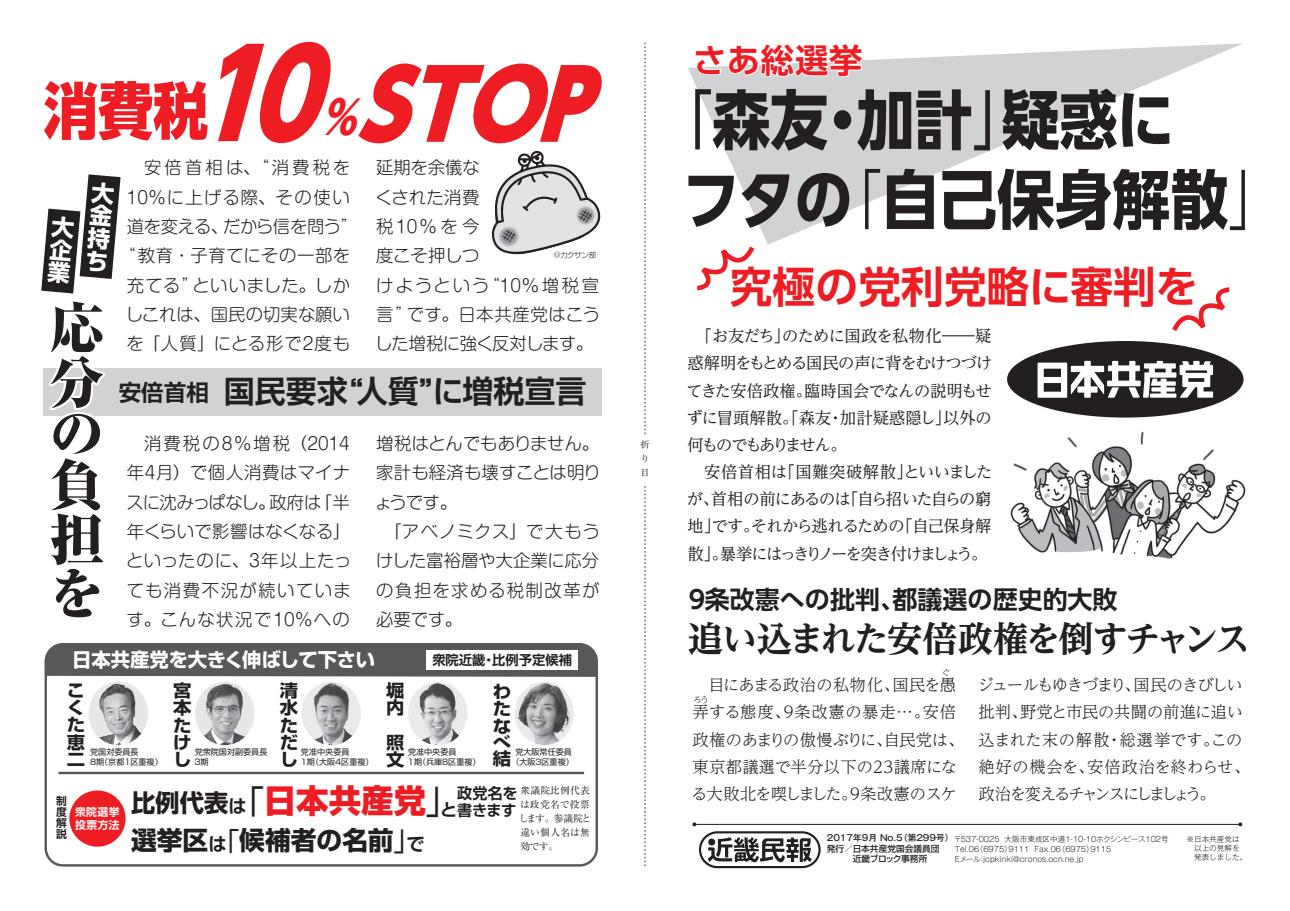
<style>
.page{position:relative;width:1290px;height:911px;background:#fff}
.page>*{position:absolute;margin:0;border:0;box-sizing:border-box;transform-origin:0 0}
.t1{font:italic 800 120.62px "UD Shin Go NT Pro";color:#ee1d23;scale:.87 1}
.t2{font:italic 800 92.5px "UD Shin Go NT Pro";color:#ee1d23;scale:.89 1}
.t3{font:700 64.25px/79.6px "UD Shin Go Pro";color:#231f20;scale:.9 1}
.t4{font:800 61.25px "Shin Go Pr 5";color:#ee1d23;scale:.89 1}
.t5{font:800 expanded 54.75px/53.4px "Ryumin Pr 5";color:#231f20;text-align:justify}
.t6{font:italic 800 45.5px "UD Shin Go NT Pro";color:#ee1d23;scale:.87 1}
.t7{font:700 42.75px "UD Shin Go Pro De";color:#ee1d23}
.t8{font:700 expanded 35.25px "UD Reimin Pro";letter-spacing:-.065em;color:#231f20}
.t9{font:700 33.25px "UD Shin Go Pro De";letter-spacing:.025em;color:#ee1d23}
.t10{font:800 32.5px "Shin Go Pr 5";color:#ee1d23}
.t11{font:700 31px "Shin Go Pr 5 De";color:#231f20}
.t12{font:700 25.75px "Shin Go Pr 5";color:#231f20}
.t13{font:700 25px "UD Shin Go Pro De";color:#231f20}
.t14{font:700 24.38px "Shin Go Pr 5";color:#231f20}
.t15{font:700 22.75px/22.8px "Shin Go Pr 5";color:#fff;text-align:justify}
.t16{font:700 19.38px "Shin Go Pr 5";letter-spacing:-.01em;color:#fff}
.t17{font:300 17.38px/29.2px "Shin M Go Pro";letter-spacing:.015em;color:#231f20}
.t18{font:700 17.25px/17.2px "Shin Go Pr 5";color:#231f20;scale:1.06 1}
.t19{font:16.25px/27.1px "UD Reimin Pro";letter-spacing:-.055em;color:#231f20}
.t20{font:300 16.25px/27.1px "UD Reimin Pro";letter-spacing:-.03em;color:#231f20}
.t21{font:700 15.12px "Shin Go Pr 5 De";color:#231f20}
.t22{font:700 13.25px "Shin Go Pr 5 De";color:#231f20}
.t23{font:700 10.75px/13px "Shin Go Pr 5 De";letter-spacing:.045em;color:#fff}
.t24{font:700 10.75px/10.8px "Shin Go Pr 5 De";color:#231f20;text-align:justify}
.t25{font:9.75px/14px "Ryumin Pr 5";letter-spacing:.01em;color:#231f20}
.t26{font:9.12px/13.8px "Ryumin Pr 5";color:#231f20}
.t27{font:500 8.62px/10.9px "Shin Go Pr 5";color:#231f20}
.t28{font:500 8.62px "Gothic MB101 Pr 5";color:#231f20}
.t29{font:300 8.62px "UD Reimin Pro";color:#231f20}
.t30{font:8.12px/9.8px "Shin Go Pr 5";color:#231f20}
.t31{font:300 7.62px/9.8px "Gothic MB101 Pr 5";color:#231f20}
.t32{font:300 7.62px "Shin Go Pr 5";letter-spacing:-.055em;color:#231f20}
.s1{font-size:22.62px}
.s2{font-weight:400;color:#231f20}
.s3{font-family:"Shin Go Pr 5 De";font-weight:700;font-size:17.12px;color:#231f20}
.s4{font-family:"Shin Go Pr 5 De";font-weight:700;font-size:15.12px;color:#231f20}
.s5{font-family:"Shin Go Pr 5 De";font-size:18.25px}
.s6{font-family:"Shin Go Pr 5 De";font-size:18.38px}
.s7{font-weight:400}
.s8{font-weight:300}
</style>
<div class="page">
<div style="left:44px;top:368px;width:558px;height:47px;background:#d1d2d4"></div>
<svg style="left:708px;top:837px;width:104px;height:25px"></svg>
<div style="left:699px;top:831px;width:121px;height:37px;border:2px solid #231f20;border-radius:17px"></div>
<svg style="left:645px;top:43px;width:1px;height:823px"></svg>
<div style="left:639px;top:435px;width:12px;height:49px;background:#fff"></div>
<div style="left:46px;top:646px;width:549px;height:31px;background:#57585a"></div>
<div style="left:45px;top:643px;width:553px;height:223px;border:2px solid #57585a;border-radius:17px"></div>
<img style="left:89px;top:683px;width:59px;height:62px">
<img style="left:195px;top:682px;width:59px;height:63px">
<img style="left:302px;top:682px;width:59px;height:63px">
<img style="left:408px;top:682px;width:59px;height:63px">
<img style="left:515px;top:682px;width:59px;height:63px">
<div style="left:426px;top:650px;width:152px;height:20px;background:#fff"></div>
<div style="left:69px;top:790px;width:57px;height:56px;background:#ee1d23;border-radius:50%"></div>
<hr style="left:58px;top:771px;width:526px;height:3px;background:#57585a">
<hr style="left:694px;top:824px;width:546px;height:1px;background:#231f20">
<svg style="left:1238px;top:822px;width:4px;height:4px"></svg>
<svg style="left:692px;top:822px;width:4px;height:4px"></svg>
<svg style="left:688px;top:43px;width:555px;height:202px"></svg>
<div style="left:1007px;top:341px;width:236px;height:76px;background:#231f20;border-radius:50%"></div>
<svg style="left:1037px;top:361px;width:176px;height:37px"></svg>
<svg style="left:694px;top:43px;width:171px;height:38px"></svg>
<svg style="left:1172px;top:287px;width:58px;height:44px"></svg>
<svg style="left:692px;top:241px;width:66px;height:50px"></svg>
<svg style="left:358px;top:63px;width:244px;height:81px"></svg>
<svg style="left:491px;top:150px;width:110px;height:105px"></svg>
<img style="left:1010px;top:431px;width:236px;height:128px">
<svg style="left:41px;top:174px;width:80px;height:242px"></svg>
<h1 class="t1" style="left:190px;top:-3px;width:207px">10</h1>
<h2 class="t2" style="left:357px;top:30px;width:306px">STOP</h2>
<h3 class="t4" style="left:44px;top:62px;width:186px">消費税</h3>
<h3 class="t6" style="left:318px;top:81px;width:70px">％</h3>
<p class="t17" style="left:118px;top:151px;width:242px;text-align:center">　安倍首相は、“消費税を<br>10％に上げる際、その使い道を変える、だから信を問う” “教育・子育てにその一部を充てる”といいました。しかしこれは、国民の切実な願いを「人質」にとる形で２度も</p>
<p class="t17" style="left:375px;top:151px;width:227px">延期を余儀な<br>くされた消費<br>税10％を今<br>度こそ押しつ<br>けようという“10％増税宣言”です。日本共産党はこうした増税に強く反対します。</p>
<h3 class="t15" style="left:93px;top:179px;width:13px;rotate:5deg">大金持ち</h3>
<p class="t32" style="left:551px;top:258px;width:8px;rotate:-90deg">©</p>
<p class="t32" style="left:560px;top:249px;width:38px">カクサン部</p>
<h3 class="t5" style="left:50px;top:297px;width:55px">応分の負担を</h3>
<h3 class="t11" style="left:119px;top:366px;width:469px"><span class="s1">安倍首相</span> 国民要求“人質”に増税宣言</h3>
<p class="t17" style="left:126px;top:427px;width:227px;text-align:justify">　消費税の８％増税（2014年４月）で個人消費はマイナスに沈みっぱなし。政府は「半年くらいで影響はなくなる」といったのに、３年以上たっても消費不況が続いています。こんな状況で10％への</p>
<p class="t17" style="left:374px;top:427px;width:228px">増税はとんでもありません。家計も経済も壊すことは明りょうです。<br>　「アベノミクス」で大もうけした富裕層や大企業に応分の負担を求める税制改革が必要です。</p>
<p class="t16" style="left:72px;top:644px;width:304px">日本共産党を大きく伸ばして下さい</p>
<p class="t22" style="left:432px;top:649px;width:141px">衆院近畿・比例予定候補</p>
<p class="t18" style="left:67px;top:680px;width:19px">こくた恵二</p>
<p class="t30" style="left:89px;top:746px;width:75px">党国対委員長<br>８期（京都１区重複）</p>
<p class="t18" style="left:173px;top:681px;width:19px;text-align:justify">宮本たけし</p>
<p class="t30" style="left:194px;top:746px;width:75px">党衆院国対副委員長<br>３期</p>
<p class="t18" style="left:280px;top:680px;width:19px;text-align:justify">清水ただし</p>
<p class="t30" style="left:300px;top:746px;width:75px">党准中央委員<br>１期（大阪４区重複）</p>
<p class="t18" style="left:386px;top:680px;width:18px">堀内</p>
<p class="t18" style="left:386px;top:732px;width:19px">照文</p>
<p class="t30" style="left:407px;top:746px;width:75px">党准中央委員<br>１期（兵庫８区重複）</p>
<p class="t18" style="left:493px;top:682px;width:18px;line-height:16.6px;text-align:justify">わたなべ結</p>
<p class="t30" style="left:511px;top:746px;width:64px;text-align:center">党大阪常任委員（大阪３区重複）</p>
<p class="t24" style="left:56px;top:794px;width:12px">制度解説</p>
<p class="t23" style="left:75px;top:804px;width:46px">衆院選挙投票方法</p>
<h3 class="t10" style="left:231px;top:775px;width:287px"><span class="s2">「</span>日本共産党<span class="s2">」</span><span class="s3">と</span><span class="s4">書きます</span></h3>
<p class="t25" style="left:519px;top:783px;width:74px">衆議院比例代表は政党名で投票します。参議院と違い個人名は無効です。</p>
<p class="t21" style="left:457px;top:780px;width:62px">政党名を</p>
<h3 class="t14" style="left:131px;top:783px;width:117px">比例代表<span class="s5">は</span></h3>
<h3 class="t12" style="left:131px;top:820px;width:295px">選挙区<span class="s6">は</span><span class="s7">「</span>候補者の名前<span class="s7">」</span><span class="s6">で</span></h3>
<p class="t26" style="left:640px;top:437px;width:10px">折り目</p>
<h3 class="t9" style="left:693px;top:33px;width:171px">さあ総選挙</h3>
<h3 class="t3" style="left:682px;top:78px;width:673px;text-indent:-27px"><span class="s7">「</span>森友・加計<span class="s7">」</span>疑惑に<br>フタの<span class="s8">「</span>自己保身解散<span class="s8">」</span></h3>
<h3 class="t7" style="left:730px;top:252px;width:469px">究極の党利党略に審判を</h3>
<p class="t19" style="left:686px;top:322px;width:307px">　「お友だち」のために国政を私物化―疑惑解明をもとめる国民の声に背をむけつづけてきた安倍政権。臨時国会でなんの説明もせずに冒頭解散。「森友・加計疑惑隠し」以外の何ものでもありません。<br>　安倍首相は「国難突破解散」といいましたが、首相の前にあるのは「自ら招いた自らの窮地」です。それから逃れるための「自己保身解散」。暴挙にはっきりノーを突き付けましょう。</p>
<h3 class="t13" style="left:684px;top:579px;width:435px">９条改憲への批判、都議選の歴史的大敗</h3>
<h3 class="t8" style="left:688px;top:609px;width:564px">追い込まれた安倍政権を倒すチャンス</h3>
<p class="t29" style="left:941px;top:665px;width:10px">ぐ</p>
<p class="t20" style="left:691px;top:671px;width:275px">　目にあまる政治の私物化、国民を愚弄する態度、９条改憲の暴走…。安倍政権のあまりの傲慢ぶりに、自民党は、東京都議選で半分以下の２３議席になる大敗北を喫しました。９条改憲のスケ</p>
<p class="t20" style="left:977px;top:671px;width:274px">ジュールもゆきづまり、国民のきびしい批判、野党と市民の共闘の前進に追い込まれた末の解散・総選挙です。この絶好の機会を、安倍政治を終わらせ、政治を変えるチャンスにしましょう。</p>
<p class="t29" style="left:693px;top:693px;width:17px">ろう</p>
<p class="t28" style="left:827px;top:830px;width:128px">2017年9月 No.5（第299号）</p>
<p class="t27" style="left:827px;top:842px;width:114px">発行／日本共産党国会議員団　　　近畿ブロック事務所</p>
<p class="t31" style="left:1186px;top:834px;width:62px;line-height:9.1px">※日本共産党は　以上の見解を　発表しました。</p>
<p class="t31" style="left:954px;top:833px;width:216px">〒537-0025 大阪市東成区中道1-10-10ホクシンピース102号<br>Tel.06（6975）9111 Fax.06（6975）9115<br>Eメール：jcpkinki@cronos.ocn.ne.jp</p>
</div>
